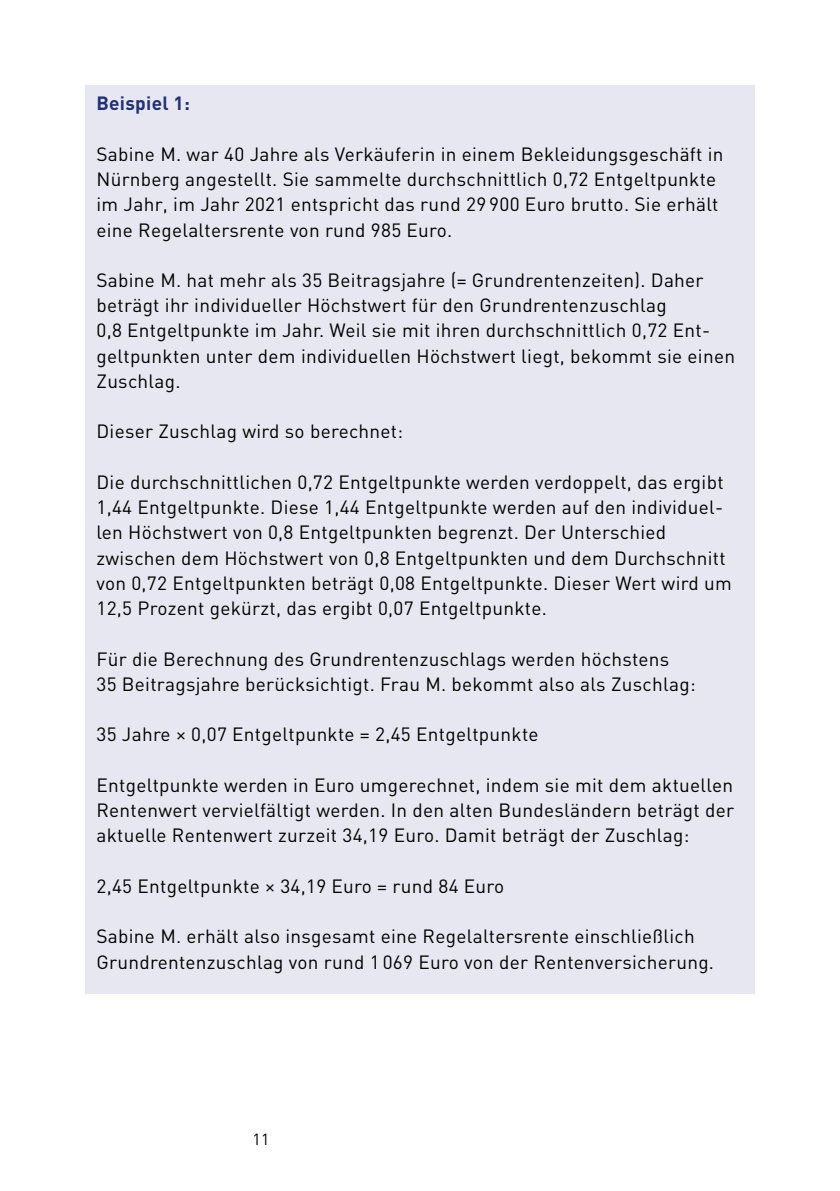
<style>
.page{position:relative;width:840px;height:1191px;background:#fff}
.page>*{position:absolute;margin:0;border:0;box-sizing:border-box;transform-origin:0 0}
.t1{font:19px/25.2px "DIN";letter-spacing:.015em;color:#000}
.t2{font:700 19px "DIN";letter-spacing:.015em;color:#213178}
.t3{font:16px "DIN";color:#000}
</style>
<div class="page">
<div style="left:85px;top:85px;width:669px;height:908px;background:#e7e7f1"></div>
<p class="t2" style="left:96px;top:91px;width:95px">Beispiel 1:</p>
<p class="t1" style="left:96px;top:141px;width:628px">Sabine M. war 40 Jahre als Verkäuferin in einem Bekleidungsgeschäft in Nürnberg angestellt. Sie sammelte durchschnittlich 0,72 Entgeltpunkte im Jahr, im Jahr 2021 entspricht das rund 29 900 Euro brutto. Sie erhält eine Regelaltersrente von rund 985 Euro.</p>
<p class="t1" style="left:96px;top:267px;width:639px">Sabine M. hat mehr als 35 Beitragsjahre (= Grundrentenzeiten). Daher beträgt ihr individueller Höchstwert für den Grundrentenzuschlag<br>0,8 Entgeltpunkte im Jahr. Weil sie mit ihren durchschnittlich 0,72 Ent&shy;geltpunkten unter dem individuellen Höchstwert liegt, bekommt sie einen Zuschlag.</p>
<p class="t1" style="left:96px;top:418px;width:308px">Dieser Zuschlag wird so berechnet:</p>
<p class="t1" style="left:96px;top:469px;width:636px">Die durchschnittlichen 0,72 Entgeltpunkte werden verdoppelt, das ergibt 1,44 Entgeltpunkte. Diese 1,44 Entgeltpunkte werden auf den individuel&shy;len Höchstwert von 0,8 Entgeltpunkten begrenzt. Der Unterschied zwischen dem Höchstwert von 0,8 Entgeltpunkten und dem Durchschnitt von 0,72 Entgeltpunkten beträgt 0,08 Entgeltpunkte. Dieser Wert wird um 12,5 Prozent gekürzt, das ergibt 0,07 Entgeltpunkte.</p>
<p class="t1" style="left:96px;top:646px;width:600px">Für die Berechnung des Grundrentenzuschlags werden höchstens<br>35 Beitragsjahre berücksichtigt. Frau M. bekommt also als Zuschlag:</p>
<p class="t1" style="left:96px;top:721px;width:443px">35 Jahre × 0,07 Entgeltpunkte = 2,45 Entgeltpunkte</p>
<p class="t1" style="left:96px;top:772px;width:639px;text-align:justify">Entgeltpunkte werden in Euro umgerechnet, indem sie mit dem aktuellen Rentenwert vervielfältigt werden. In den alten Bundesländern beträgt der aktuelle Rentenwert zurzeit 34,19 Euro. Damit beträgt der Zuschlag:</p>
<p class="t1" style="left:96px;top:873px;width:409px">2,45 Entgeltpunkte × 34,19 Euro = rund 84 Euro</p>
<p class="t1" style="left:96px;top:923px;width:618px">Sabine M. erhält also insgesamt eine Regelaltersrente einschließlich<br>Grundrentenzuschlag von rund 1 069 Euro von der Rentenversicherung.</p>
<p class="t3" style="left:252px;top:1129px;width:18px">11</p>
</div>
